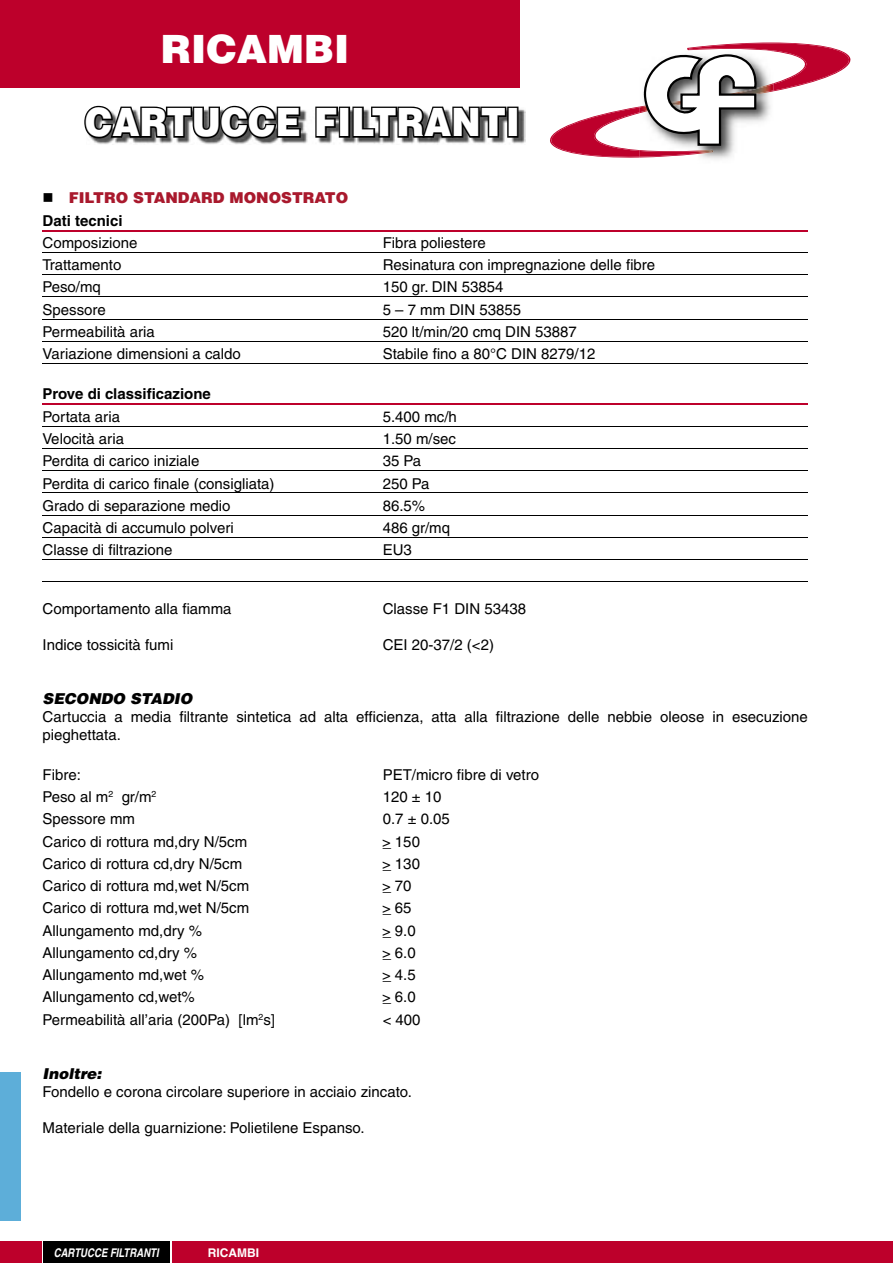
<style>
.page{position:relative;width:893px;height:1263px;background:#fff}
.page>*{position:absolute;margin:0;border:0;box-sizing:border-box;transform-origin:0 0}
.t1{font:900 39px "Helvetica";color:#fff;scale:.9 1}
.t2{font:900 39px "Helvetica";color:#fff}
.t3{font:15px/18px "Helvetica";color:#000}
.t4{font:900 15px/22.2px "Helvetica";color:#a9192d}
.t5{font:700 15px "Helvetica";color:#000}
.t6{font:italic 900 15px "Helvetica";color:#000}
.t7{font:italic 700 12px "Helvetica";color:#fff;scale:.8 1}
.t8{font:700 12px "Helvetica";color:#fff}
.s1{color:#000}
.s2{font-weight:700;color:#000}
</style>
<div class="page">
<svg style="left:550px;top:42px;width:301px;height:116px"></svg>
<div style="left:0;top:0;width:520px;height:87px;background:#bd002b"></div>
<div style="left:0;top:1242px;width:893px;height:21px;background:#bd002b"></div>
<div style="left:43px;top:1242px;width:128px;height:21px;background:#000"></div>
<hr style="left:170px;top:1242px;width:2px;height:21px;background:#fff">
<img style="left:92px;top:108px;width:433px;height:37px">
<svg style="left:84px;top:105px;width:218px;height:35px;background:#565656"></svg>
<svg style="left:314px;top:106px;width:25px;height:33px"></svg>
<div style="left:339px;top:107px;width:11px;height:31px;border:3px solid #000"></div>
<svg style="left:351px;top:106px;width:157px;height:34px;background:#535353"></svg>
<div style="left:507px;top:107px;width:11px;height:31px;border:3px solid #000"></div>
<div style="left:0;top:1071px;width:21px;height:149px;background:#5daed9"></div>
<hr style="left:43px;top:230px;width:765px;height:1px;background:#bd002b">
<hr style="left:43px;top:252px;width:765px;height:1px;background:#000">
<hr style="left:43px;top:274px;width:765px;height:1px;background:#000">
<hr style="left:43px;top:297px;width:765px;height:1px;background:#000">
<hr style="left:43px;top:319px;width:765px;height:1px;background:#000">
<hr style="left:43px;top:341px;width:765px;height:1px;background:#000">
<hr style="left:43px;top:363px;width:765px;height:1px;background:#000">
<hr style="left:43px;top:404px;width:765px;height:1px;background:#bd002b">
<hr style="left:43px;top:426px;width:765px;height:1px;background:#000">
<hr style="left:43px;top:448px;width:765px;height:1px;background:#000">
<hr style="left:43px;top:470px;width:765px;height:1px;background:#000">
<hr style="left:43px;top:493px;width:765px;height:1px;background:#000">
<hr style="left:43px;top:515px;width:765px;height:1px;background:#000">
<hr style="left:43px;top:537px;width:765px;height:1px;background:#000">
<hr style="left:43px;top:559px;width:765px;height:1px;background:#000">
<hr style="left:43px;top:582px;width:765px;height:1px;background:#000">
<h1 class="t2" style="left:161px;top:23px;width:190px">RICAMBI</h1>
<h1 class="t1" style="left:85px;top:97px;width:484px">CARTUCCE FILTRANTI</h1>
<p class="t4" style="left:43px;top:186px;width:307px"><span class="s1">■</span> FILTRO STANDARD MONOSTRATO<br><span class="s2">Dati tecnici</span></p>
<p class="t3" style="left:43px;top:234px;width:97px">Composizione</p>
<p class="t3" style="left:383px;top:234px;width:105px">Fibra poliestere</p>
<p class="t3" style="left:43px;top:256px;width:80px">Trattamento</p>
<p class="t3" style="left:383px;top:256px;width:274px">Resinatura con impregnazione delle fibre</p>
<p class="t3" style="left:43px;top:278px;width:60px">Peso/mq</p>
<p class="t3" style="left:383px;top:278px;width:122px">150 gr. DIN 53854</p>
<p class="t3" style="left:43px;top:300px;width:65px">Spessore</p>
<p class="t3" style="left:383px;top:300px;width:140px">5 – 7 mm DIN 53855</p>
<p class="t3" style="left:43px;top:323px;width:114px">Permeabilità aria</p>
<p class="t3" style="left:383px;top:323px;width:196px">520 lt/min/20 cmq DIN 53887</p>
<p class="t3" style="left:43px;top:345px;width:200px">Variazione dimensioni a caldo</p>
<p class="t3" style="left:383px;top:345px;width:214px">Stabile fino a 80°C DIN 8279/12</p>
<p class="t5" style="left:43px;top:385px;width:170px">Prove di classificazione</p>
<p class="t3" style="left:43px;top:407px;width:79px">Portata aria</p>
<p class="t3" style="left:383px;top:407px;width:76px">5.400 mc/h</p>
<p class="t3" style="left:43px;top:430px;width:83px">Velocità aria</p>
<p class="t3" style="left:383px;top:430px;width:75px">1.50 m/sec</p>
<p class="t3" style="left:43px;top:452px;width:159px">Perdita di carico iniziale</p>
<p class="t3" style="left:383px;top:452px;width:40px">35 Pa</p>
<p class="t3" style="left:43px;top:474px;width:234px">Perdita di carico finale (consigliata)</p>
<p class="t3" style="left:383px;top:474px;width:48px">250 Pa</p>
<p class="t3" style="left:43px;top:496px;width:190px">Grado di separazione medio</p>
<p class="t3" style="left:383px;top:496px;width:44px">86.5%</p>
<p class="t3" style="left:43px;top:519px;width:193px">Capacità di accumulo polveri</p>
<p class="t3" style="left:383px;top:519px;width:69px">486 gr/mq</p>
<p class="t3" style="left:43px;top:541px;width:131px">Classe di filtrazione</p>
<p class="t3" style="left:383px;top:541px;width:31px">EU3</p>
<p class="t3" style="left:43px;top:599px;width:190px">Comportamento alla fiamma</p>
<p class="t3" style="left:383px;top:599px;width:145px">Classe F1 DIN 53438</p>
<p class="t3" style="left:43px;top:635px;width:132px">Indice tossicità fumi</p>
<p class="t3" style="left:383px;top:635px;width:113px">CEI 20-37/2 (&lt;2)</p>
<p class="t6" style="left:43px;top:688px;width:151px">SECONDO STADIO</p>
<p class="t3" style="left:43px;top:707px;width:767px">Cartuccia a media filtrante sintetica ad alta efficienza, atta alla filtrazione delle nebbie oleose in esecuzione pieghettata.</p>
<p class="t3" style="left:43px;top:765px;width:40px">Fibre:</p>
<p class="t3" style="left:383px;top:765px;width:158px">PET/micro fibre di vetro</p>
<p class="t3" style="left:43px;top:788px;width:115px">Peso al m<sup>2</sup> gr/m<sup>2</sup></p>
<p class="t3" style="left:383px;top:788px;width:60px">120 ± 10</p>
<p class="t3" style="left:43px;top:810px;width:94px">Spessore mm</p>
<p class="t3" style="left:383px;top:810px;width:69px">0.7 ± 0.05</p>
<p class="t3" style="left:43px;top:832px;width:206px">Carico di rottura md,dry N/5cm</p>
<p class="t3" style="left:382px;top:832px;width:39px">_&gt; 150</p>
<p class="t3" style="left:43px;top:854px;width:201px">Carico di rottura cd,dry N/5cm</p>
<p class="t3" style="left:382px;top:854px;width:39px">_&gt; 130</p>
<p class="t3" style="left:43px;top:877px;width:208px">Carico di rottura md,wet N/5cm</p>
<p class="t3" style="left:382px;top:877px;width:31px">_&gt; 7 0</p>
<p class="t3" style="left:43px;top:899px;width:208px">Carico di rottura md,wet N/5cm</p>
<p class="t3" style="left:382px;top:899px;width:31px">_&gt; 6 5</p>
<p class="t3" style="left:43px;top:921px;width:161px">Allungamento md,dry %</p>
<p class="t3" style="left:382px;top:921px;width:35px">_&gt; 9.0</p>
<p class="t3" style="left:43px;top:943px;width:156px">Allungamento cd,dry %</p>
<p class="t3" style="left:382px;top:943px;width:35px">_&gt; 6.0</p>
<p class="t3" style="left:43px;top:966px;width:163px">Allungamento md,wet %</p>
<p class="t3" style="left:382px;top:966px;width:35px">_&gt; 4.5</p>
<p class="t3" style="left:43px;top:988px;width:154px">Allungamento cd,wet%</p>
<p class="t3" style="left:382px;top:988px;width:35px">_&gt; 6.0</p>
<p class="t3" style="left:43px;top:1010px;width:234px">Permeabilità all’aria (200Pa) [lm<sup>2</sup>s]</p>
<p class="t3" style="left:383px;top:1010px;width:39px">&lt; 400</p>
<p class="t6" style="left:43px;top:1063px;width:60px">Inoltre:</p>
<p class="t3" style="left:43px;top:1082px;width:371px">Fondello e corona circolare superiore in acciaio zincato.</p>
<p class="t3" style="left:43px;top:1118px;width:323px">Materiale della guarnizione: Polietilene Espanso.</p>
<p class="t7" style="left:54px;top:1245px;width:133px">CARTUCCE FILTRANTI</p>
<p class="t8" style="left:208px;top:1245px;width:53px">RICAMBI</p>
</div>
